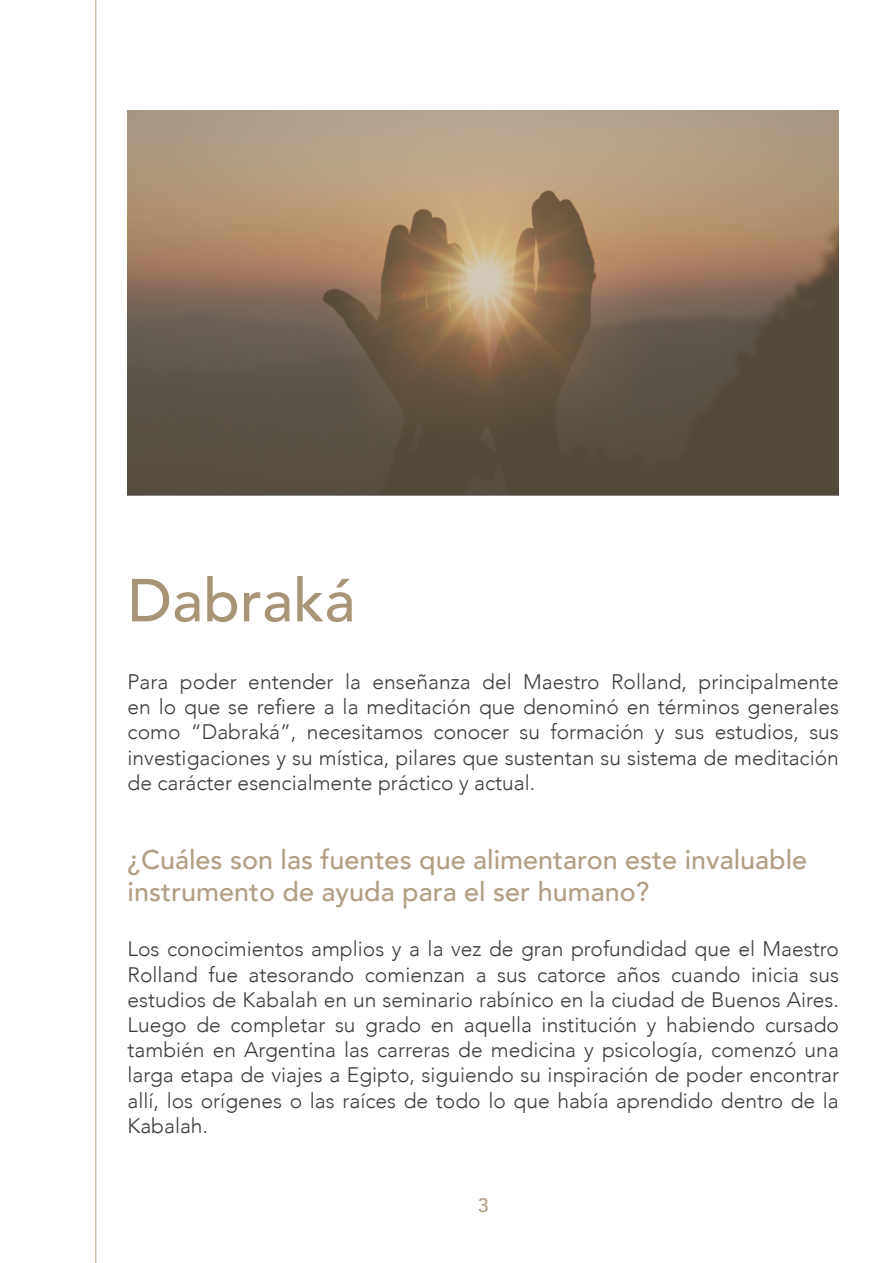
<style>
.page{position:relative;width:893px;height:1263px;background:#fff}
.page>*{position:absolute;margin:0;border:0;box-sizing:border-box;transform-origin:0 0}
.t1{font:500 60px "Avenir";color:#a89476}
.t2{font:500 27px/32.4px "Avenir";color:#b19e83}
.t3{font:300 21px/25.2px "Avenir";color:#3c3c3b;text-align:justify}
.t4{font:500 19.5px "Avenir";color:#b19e83}
</style>
<div class="page">
<hr style="left:95px;top:0;width:1px;height:1263px;background:#cbbdab">
<img style="left:128px;top:111px;width:711px;height:384px">
<h1 class="t1" style="left:128px;top:548px;width:229px">Dabraká</h1>
<p class="t3" style="left:128px;top:669px;width:713px">Para poder entender la enseñanza del Maestro Rolland, principalmente en lo que se refiere a la meditación que denominó en términos generales como “Dabraká”, necesitamos conocer su formación y sus estudios, sus investigaciones y su mística, pilares que sustentan su sistema de meditación de carácter esencialmente práctico y actual.</p>
<p class="t2" style="left:128px;top:842px;width:681px">¿Cuáles son las fuentes que alimentaron este invaluable instrumento de ayuda para el ser humano?</p>
<p class="t3" style="left:128px;top:937px;width:713px">Los conocimientos amplios y a la vez de gran profundidad que el Maestro Rolland fue atesorando comienzan a sus catorce años cuando inicia sus estudios de Kabalah en un seminario rabínico en la ciudad de Buenos Aires.<br>Luego de completar su grado en aquella institución y habiendo cursado también en Argentina las carreras de medicina y psicología, comenzó una larga etapa de viajes a Egipto, siguiendo su inspiración de poder encontrar allí, los orígenes o las raíces de todo lo que había aprendido dentro de la Kabalah.</p>
<p class="t4" style="left:478px;top:1189px;width:12px">3</p>
</div>
